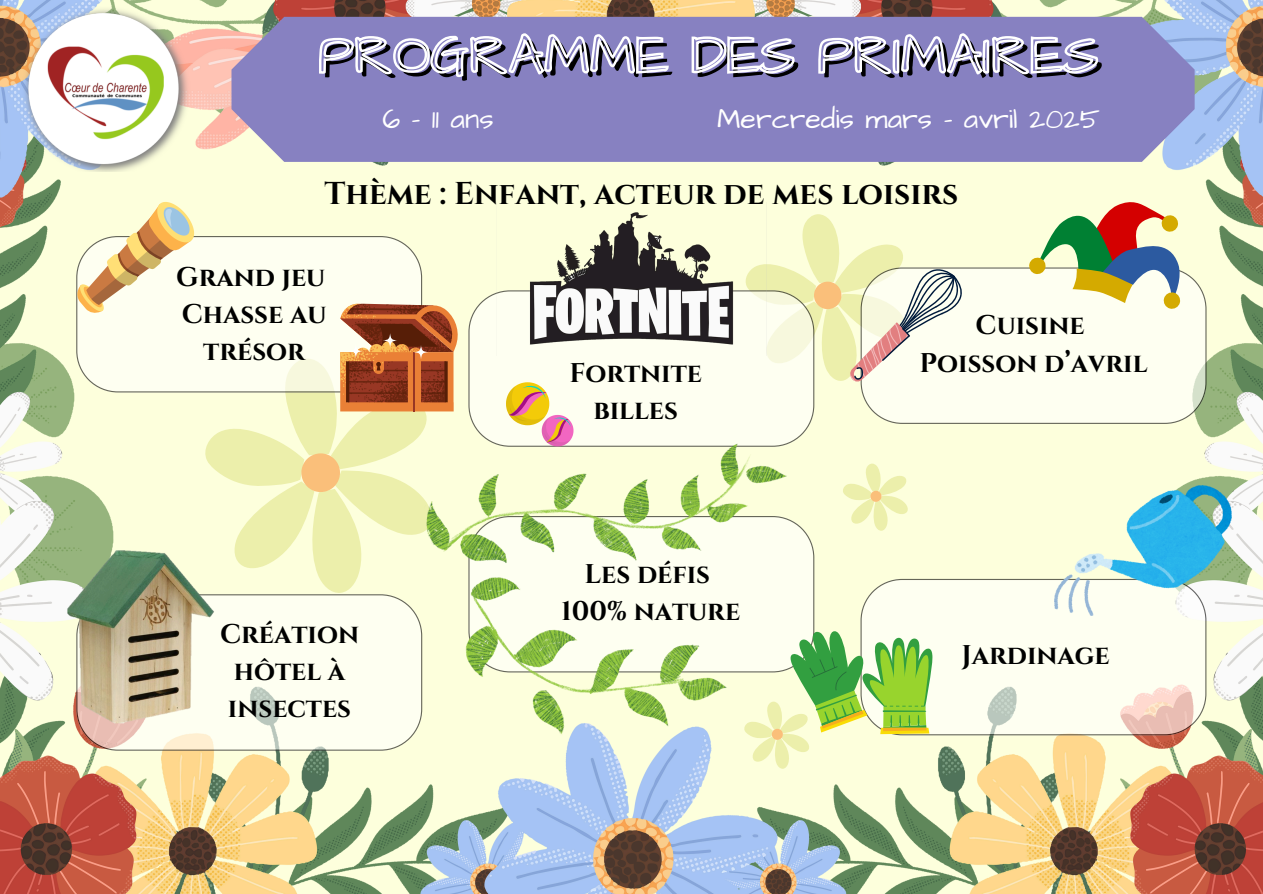
<style>
.page{position:relative;width:1263px;height:894px;background:#fff}
.page>*{position:absolute;margin:0;border:0;box-sizing:border-box;transform-origin:0 0}
.t1{font:55.5px "Architects Daughter";color:#000}
.t2{font:700 31.5px "Cinzel";color:#000}
.t3{font:28.5px "Architects Daughter";color:#fff}
.t4{font:700 27px/37.2px "Cinzel";color:#000;text-align:center}
</style>
<div class="page">
<img style="left:0;top:0;width:1263px;height:893px">
<svg style="left:842px;top:463px;width:66px;height:68px;background:#f5f6c4"></svg>
<img style="left:0;top:7px;width:232px;height:164px">
<svg style="left:231px;top:17px;width:964px;height:145px;background:#8b85c2"></svg>
<div style="left:468px;top:290px;width:346px;height:156px;background:#fefff1"></div>
<div style="left:861px;top:267px;width:345px;height:157px;background:#fefff1"></div>
<svg style="left:76px;top:594px;width:346px;height:156px"></svg>
<svg style="left:788px;top:516px;width:26px;height:112px"></svg>
<svg style="left:860px;top:578px;width:346px;height:157px"></svg>
<svg style="left:76px;top:195px;width:384px;height:398px"></svg>
<img style="left:50px;top:550px;width:174px;height:173px">
<img style="left:496px;top:202px;width:270px;height:153px">
<svg style="left:506px;top:382px;width:67px;height:16px"></svg>
<svg style="left:1027px;top:188px;width:171px;height:127px"></svg>
<svg style="left:743px;top:214px;width:220px;height:168px"></svg>
<img style="left:1055px;top:485px;width:176px;height:130px">
<img style="left:424px;top:398px;width:364px;height:337px">
<svg style="left:318px;top:32px;width:781px;height:60px"></svg>
<svg style="left:743px;top:628px;width:189px;height:140px"></svg>
<h1 class="t1" style="left:323px;top:22px;width:782px">PROGRAMME DES PRIMAIRES</h1>
<h3 class="t3" style="left:382px;top:100px;width:113px">6 - 11 ans</h3>
<p class="t3" style="left:717px;top:100px;width:384px">Mercredis mars - avril 2025</p>
<h2 class="t2" style="left:324px;top:173px;width:635px">Thème : Enfant, acteur de mes loisirs</h2>
<h3 class="t4" style="left:176px;top:259px;width:150px">Grand jeu</h3>
<p class="t4" style="left:182px;top:296px;width:146px">Chasse au trésor</p>
<p class="t4" style="left:220px;top:615px;width:140px;text-align:left">Création hôtel à insectes</p>
<p class="t4" style="left:569px;top:355px;width:134px">Fortnite billes</p>
<p class="t4" style="left:585px;top:555px;width:127px">Les défis</p>
<p class="t4" style="left:561px;top:593px;width:181px">100% nature</p>
<p class="t4" style="left:976px;top:307px;width:111px">Cuisine</p>
<p class="t4" style="left:920px;top:345px;width:229px">Poisson d’avril</p>
<p class="t4" style="left:961px;top:637px;width:150px">Jardinage</p>
</div>
